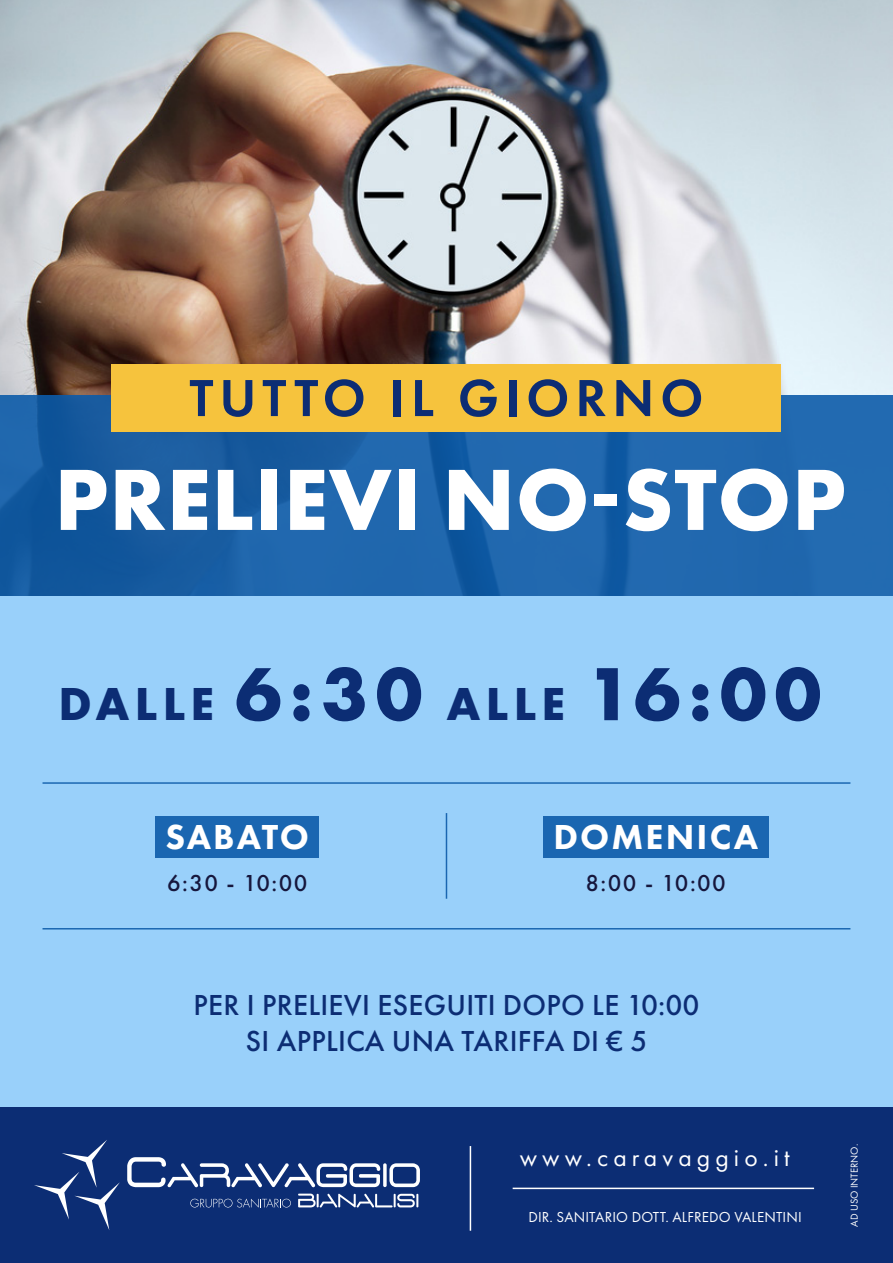
<style>
.page{position:relative;width:893px;height:1263px;background:#fff}
.page>*{position:absolute;margin:0;border:0;box-sizing:border-box;transform-origin:0 0}
.t1{font:700 90px "Futura PT";letter-spacing:.01em;color:#fff}
.t2{font:600 54px "Futura PT";letter-spacing:.11em;color:#0c2d74}
.t3{font:700 48px "Futura PT";letter-spacing:.11em;color:#0c2d74}
.t4{font:800 36px "Futura PT";letter-spacing:.06em;color:#fff}
.t5{font:500 30px "Futura PT";letter-spacing:.01em;color:#0c2d74}
.t6{font:25.5px "Futura PT";letter-spacing:.2em;color:#fff}
.t7{font:500 24px "Futura PT";letter-spacing:.06em;color:#16173d}
.t8{font:15px "Futura PT";letter-spacing:.01em;color:#fff}
.t9{font:10.5px "Futura PT";color:#fff}
.s1{font-size:78px}
</style>
<div class="page">
<div style="left:0;top:594px;width:893px;height:515px;background:#99d0fa"></div>
<div style="left:155px;top:816px;width:163px;height:41px;background:#1a66b1"></div>
<img style="left:0;top:0;width:893px;height:395px">
<div style="left:0;top:1108px;width:893px;height:155px;background:#0c2d74"></div>
<svg style="left:0;top:395px;width:893px;height:201px;background:#1c62a8"></svg>
<svg style="left:127px;top:1157px;width:293px;height:30px"></svg>
<svg style="left:298px;top:1193px;width:120px;height:14px"></svg>
<svg style="left:34px;top:1140px;width:86px;height:90px"></svg>
<svg style="left:190px;top:1198px;width:101px;height:10px"></svg>
<hr style="left:43px;top:782px;width:807px;height:2px;background:#0c5ba9">
<hr style="left:43px;top:928px;width:807px;height:1px;background:#0c5ba9">
<div style="left:112px;top:365px;width:669px;height:67px;background:#f6c33d"></div>
<div style="left:544px;top:816px;width:225px;height:41px;background:#1a66b1"></div>
<hr style="left:446px;top:813px;width:1px;height:86px;background:#0c5ba9">
<hr style="left:470px;top:1146px;width:1px;height:85px;background:#fff">
<hr style="left:513px;top:1187px;width:301px;height:2px;background:#fff">
<p class="t2" style="left:190px;top:364px;width:515px">TUTTO IL GIORNO</p>
<p class="t1" style="left:54px;top:442px;width:793px">PRELIEVI NO-STOP</p>
<p class="t3" style="left:59px;top:673px;width:764px">DALLE <span class="s1">6:30</span> ALLE <span class="s1">16:00</span></p>
<p class="t4" style="left:166px;top:814px;width:145px">SABATO</p>
<p class="t7" style="left:167px;top:868px;width:142px">6:30 - 10:00</p>
<p class="t4" style="left:553px;top:814px;width:206px">DOMENICA</p>
<p class="t7" style="left:586px;top:868px;width:142px">8:00 - 10:00</p>
<p class="t5" style="left:194px;top:987px;width:507px">PER I PRELIEVI ESEGUITI DOPO LE 10:00</p>
<p class="t5" style="left:246px;top:1023px;width:403px">SI APPLICA UNA TARIFFA DI € 5</p>
<p class="t6" style="left:520px;top:1142px;width:271px">www.caravaggio.it</p>
<p class="t8" style="left:528px;top:1208px;width:275px">DIR. SANITARIO DOTT. ALFREDO VALENTINI</p>
<p class="t9" style="left:848px;top:1227px;width:84px;rotate:-90deg">AD USO INTERNO.</p>
</div>
